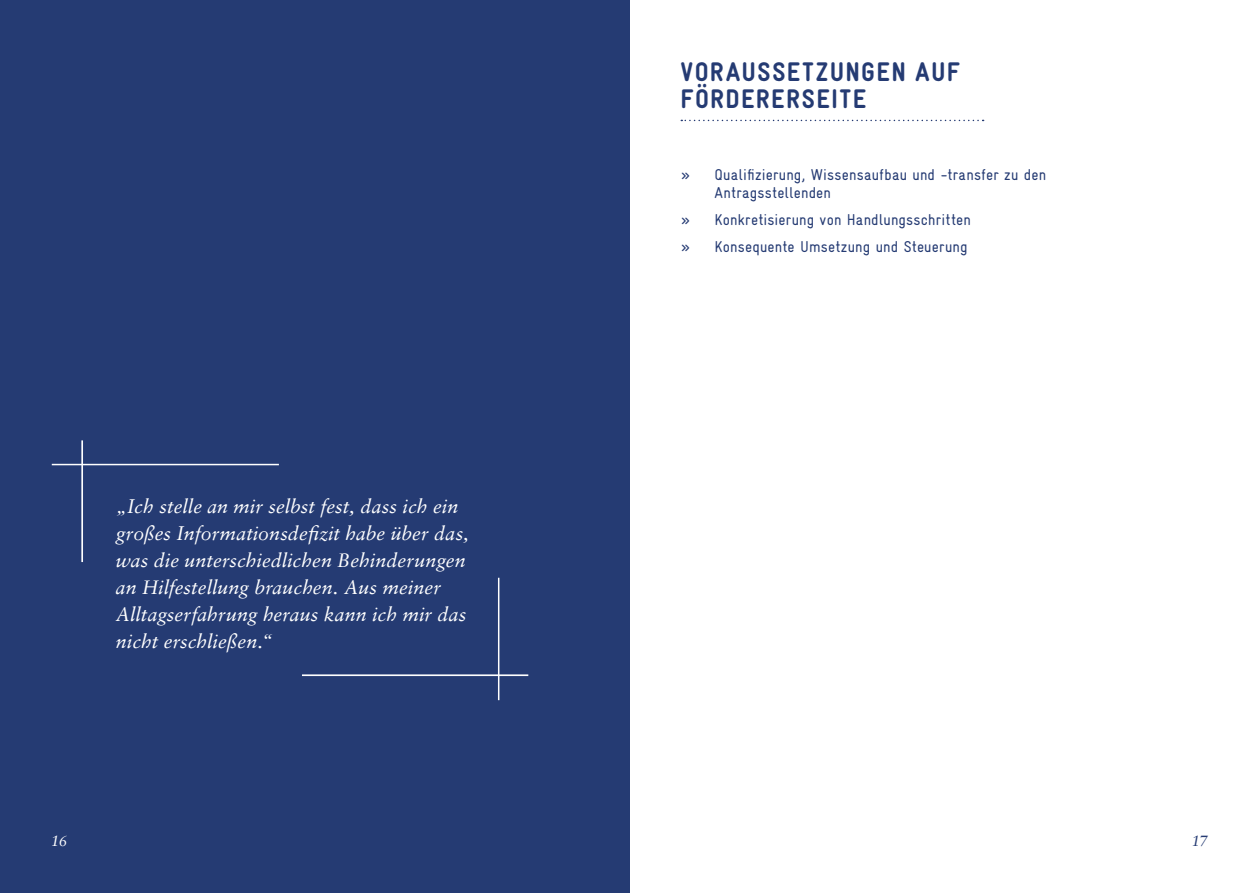
<style>
.page{position:relative;width:1259px;height:893px;background:#fff}
.page>*{position:absolute;margin:0;border:0;box-sizing:border-box;transform-origin:0 0}
.t1{font:900 27px/27px "Gravur Condensed";letter-spacing:.05em;color:#253b73}
.t2{font:italic 19.5px/27px "Sabon LT";letter-spacing:.005em;color:#fff}
.t3{font:15.75px/18px "Gravur Condensed";letter-spacing:.01em;color:#253b73}
.t4{font:italic 15px "Sabon LT";color:#fff}
.t5{font:italic 15px "Sabon LT";color:#253b73}
</style>
<div class="page">
<div style="left:0;top:0;width:629px;height:893px;background:#253b73"></div>
<hr style="left:81px;top:440px;width:2px;height:122px;background:#fff">
<hr style="left:52px;top:464px;width:227px;height:1px;background:#fff">
<hr style="left:302px;top:674px;width:226px;height:2px;background:#fff">
<hr style="left:498px;top:578px;width:1px;height:122px;background:#fff">
<svg style="left:681px;top:120px;width:302px;height:1px"></svg>
<h1 class="t1" style="left:680px;top:58px;width:280px">VORAUSSETZUNGEN AUF<br>FÖRDERERSEITE</h1>
<p class="t2" style="left:116px;top:493px;width:354px">„Ich stelle an mir selbst fest, dass ich ein großes Informationsdefizit habe über das, was die unterschiedlichen Behinderungen an Hilfestellung brauchen. Aus meiner Alltagserfahrung heraus kann ich mir das nicht erschließen.“</p>
<p class="t3" style="left:714px;top:166px;width:333px;text-indent:-34px">» Qualifizierung, Wissensaufbau und -transfer zu den<br>Antragsstellenden</p>
<p class="t3" style="left:680px;top:206px;width:292px;line-height:27px">» Konkretisierung von Handlungsschritten » Konsequente Umsetzung und Steuerung</p>
<p class="t4" style="left:51px;top:832px;width:18px">16</p>
<p class="t5" style="left:1191px;top:832px;width:18px">17</p>
</div>
